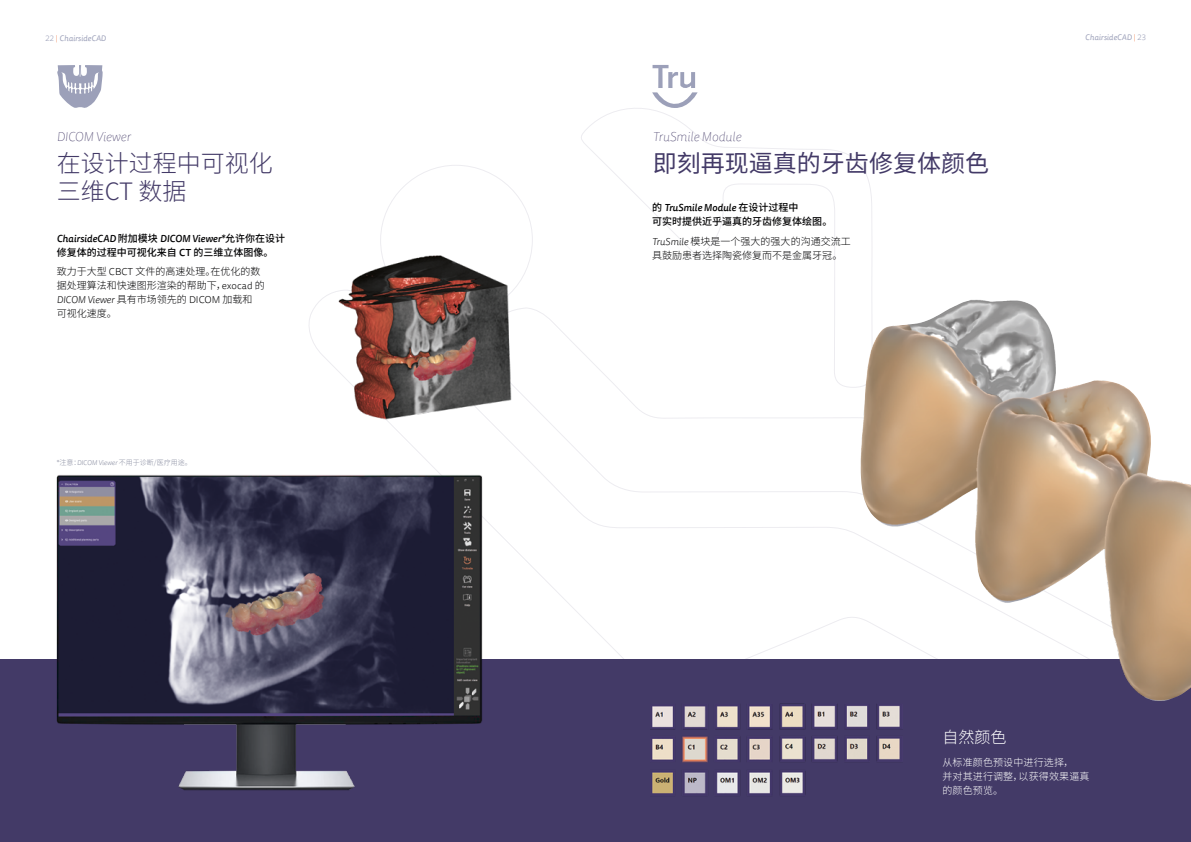
<style>
.page{position:relative;width:1191px;height:842px;background:#fff}
.page>*{position:absolute;margin:0;border:0;box-sizing:border-box;transform-origin:0 0}
.Headline_2023{font:300 24px "Source Han Sans CN";color:#433a67}
.Headline_2023-2{font:24px "Source Han Sans CN";color:#433a67}
.Subheadline_16_19_2021{font:300 16px "Source Han Sans CN";color:#fff}
.Dachzeile_2023{font:italic 100 13px "Tisa Sans Pro";color:#433a67}
.Copytext{font:300 10px/14px "Source Han Sans CN";color:#020203}
.Copytext_medium{font:500 10px/14px "Source Han Sans CN";color:#020203}
.Copytext-2{font:500 10px/14px "Source Han Sans CN";color:#020203}
.Copytext_neg{font:300 10px/14px "Source Han Sans CN";letter-spacing:.015em;color:#fff}
.t1{font:italic 8px "Tisa Sans Pro";color:#9ca0b9}
.BU{font:300 7px "Source Han Sans CN";color:#868a9e}
.s1{font-weight:300;font-style:normal}
.s2{font-weight:300;font-style:normal;color:#f08a5f}
.s3{font-family:"Tisa Sans Pro";font-style:italic}
.s4{font-family:"Tisa Sans Pro"}
.s5{color:#000}
.s6{font-family:"Tisa Sans Pro";font-style:italic;color:#000}
</style>
<div class="page">
<svg style="left:497px;top:314px;width:361px;height:329px"></svg>
<svg style="left:577px;top:108px;width:296px;height:280px"></svg>
<svg style="left:380px;top:165px;width:153px;height:86px"></svg>
<div style="left:0;top:659px;width:1191px;height:183px;background:#433a67"></div>
<svg style="left:652px;top:65px;width:45px;height:45px"></svg>
<svg style="left:57px;top:65px;width:46px;height:43px"></svg>
<img style="left:56px;top:470px;width:441px;height:321px">
<img style="left:327px;top:251px;width:217px;height:182px">
<img style="left:858px;top:300px;width:333px;height:401px">
<img style="left:650px;top:703px;width:250px;height:91px">
<p class="t1" style="left:46px;top:33px;width:62px"><span class="s1">22</span> <span class="s2">|</span> ChairsideCAD</p>
<p class="t1" style="left:1085px;top:32px;width:62px">ChairsideCAD <span class="s2">|</span> <span class="s1">23</span></p>
<p class="Dachzeile_2023" style="left:57px;top:128px;width:76px">DICOM Viewer</p>
<p class="Headline_2023" style="left:57px;top:149px;width:217px">在设计过程中可视化</p>
<p class="Headline_2023" style="left:57px;top:177px;width:131px">三维CT 数据</p>
<p class="Copytext_medium" style="left:57px;top:231px;width:230px"><span class="s3">ChairsideCAD</span> 附加模块 <span class="s3">DICOM Viewer*</span>允许你在设计修复体的过程中可视化来自 <span class="s4">CT</span> 的三维立体图像。</p>
<p class="Copytext" style="left:57px;top:265px;width:210px">致力于大型 <span class="s4">CBCT</span> 文件的高速处理。在优化的数据处理算法和快速图形渲染的帮助下，<span class="s4">exocad</span> 的<br><span class="s3">DICOM Viewer</span> 具有市场领先的 <span class="s4">DICOM</span> 加载和可视化速度。</p>
<p class="BU" style="left:57px;top:458px;width:137px"><span class="s4">*</span>注意：<span class="s3">DICOM Viewer</span> 不用于诊断/医疗用途。</p>
<p class="Dachzeile_2023" style="left:653px;top:128px;width:90px">TruSmile Module</p>
<p class="Headline_2023-2" style="left:653px;top:149px;width:337px">即刻再现逼真的牙齿修复体颜色</p>
<p class="Copytext-2" style="left:652px;top:201px;width:182px"><span class="s5">的</span> <span class="s6">TruSmile Module</span> <span class="s5">在设计过程中<br></span>可实时提供近乎逼真的牙齿修复体绘图。</p>
<p class="Copytext" style="left:652px;top:235px;width:200px"><span class="s3">TruSmile</span> 模块是一个强大的强大的沟通交流工具鼓励患者选择陶瓷修复而不是金属牙冠。</p>
<p class="Subheadline_16_19_2021" style="left:942px;top:728px;width:65px">自然颜色</p>
<p class="Copytext_neg" style="left:942px;top:755px;width:149px">从标准颜色预设中进行选择，<br>并对其进行调整，以获得效果逼真的颜色预览。</p>
</div>
